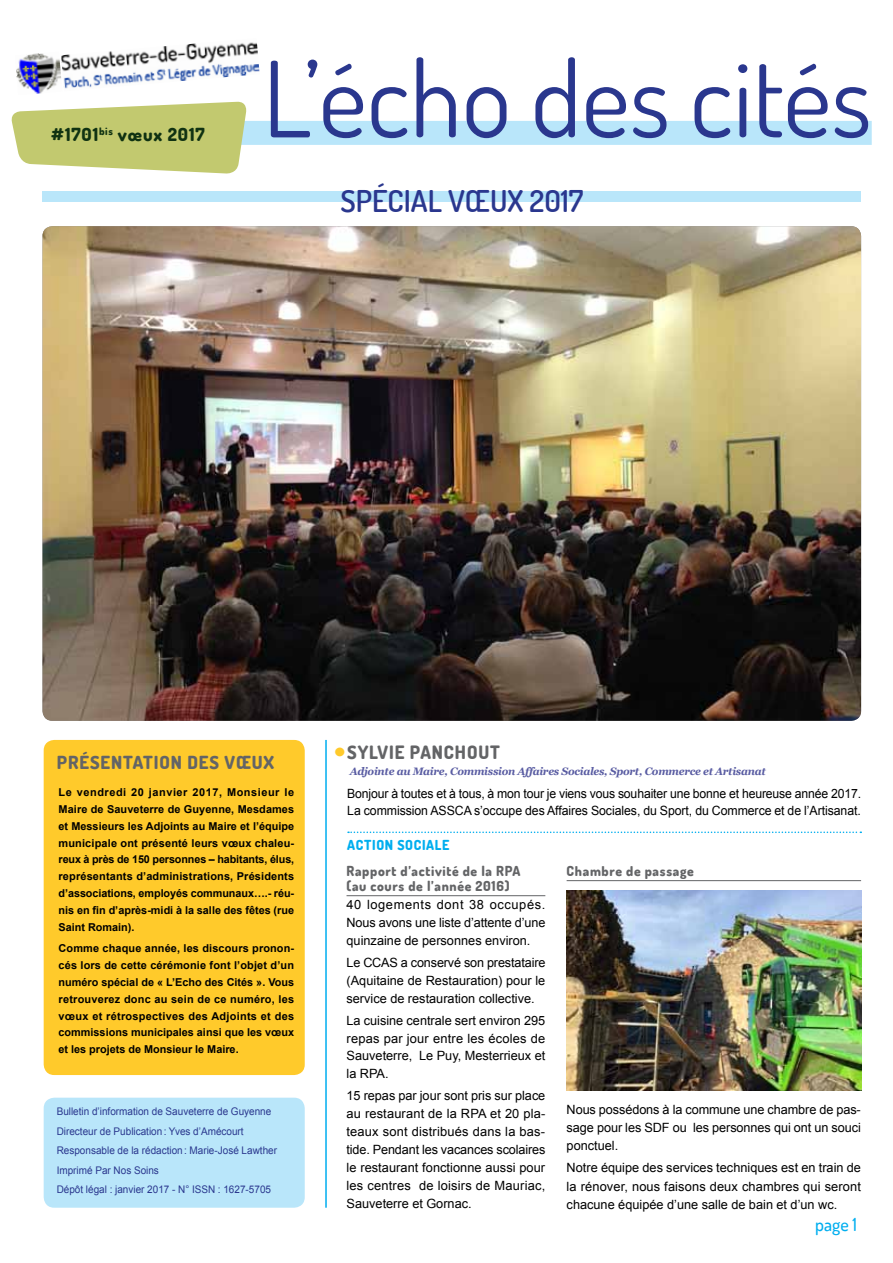
<style>
.page{position:relative;width:893px;height:1263px;background:#fff}
.page>*{position:absolute;margin:0;border:0;box-sizing:border-box;transform-origin:0 0}
.t1{font:105px "Dosis";color:#2a378e}
.t2{font:600 30px "Dosis";color:#2a378e}
.t3{font:800 18.45px "Dosis";letter-spacing:.05em;color:#636466}
.t4{font:800 18px "Dosis";letter-spacing:.05em;color:#636466}
.t5{font:800 18px "Dosis";letter-spacing:.05em;color:#103212}
.t6{font:500 18px "Dosis";color:#00aeef}
.t7{font:800 13.8px/14.9px "Dosis";letter-spacing:.05em;color:#636466}
.t8{font:800 13.8px "Dosis";letter-spacing:.05em;color:#00aeef}
.t9{font:12.75px/17.9px "Arial";color:#000;text-align:justify}
.t10{font:12.75px/16.8px "Arial";color:#000;scale:.96 1}
.t11{font:700 10.8px/17px "Arial";color:#000;text-align:justify}
.t12{font:italic 700 10.8px "Georgia";letter-spacing:-.025em;color:#595ca2}
.t13{font:10.5px/19.5px "Arial";color:#2a378e;scale:.95 1}
.s1{font-size:33px;color:#ffca2b}
</style>
<div class="page">
<hr style="left:567px;top:880px;width:294px;height:1px;background:#636466">
<hr style="left:346px;top:895px;width:199px;height:1px;background:#636466">
<div style="left:209px;top:121px;width:663px;height:24px;background:#b9e6fa"></div>
<img style="left:62px;top:42px;width:198px;height:47px">
<img style="left:16px;top:53px;width:46px;height:41px">
<svg style="left:11px;top:101px;width:236px;height:73px"></svg>
<div style="left:43px;top:192px;width:818px;height:10px;background:#b9e6fa"></div>
<div style="left:44px;top:1098px;width:261px;height:110px;background:#b9e6fa;border-radius:11px"></div>
<img style="left:43px;top:226px;width:818px;height:495px">
<hr style="left:325px;top:740px;width:2px;height:468px;background:#00aeef">
<div style="left:44px;top:740px;width:261px;height:335px;background:#ffca2b;border-radius:11px"></div>
<svg style="left:348px;top:831px;width:513px;height:2px"></svg>
<img style="left:567px;top:890px;width:294px;height:200px">
<h3 class="t5" style="left:51px;top:123px;width:155px">#1701<sup>bis</sup> vœux 2017</h3>
<h1 class="t1" style="left:263px;top:30px;width:610px">L’écho des cités</h1>
<h2 class="t2" style="left:340px;top:182px;width:244px">SPÉCIAL VŒUX 2017</h2>
<h3 class="t4" style="left:57px;top:751px;width:66px">présentat</h3>
<h3 class="t4" style="left:154px;top:751px;width:122px">ion des vŒUX</h3>
<p class="t11" style="left:59px;top:784px;width:237px">Le vendredi 20 janvier 2017, Monsieur le Maire de Sauveterre de Guyenne, Mesdames et Messieurs les Adjoints au Maire et l’équipe municipale ont présenté leurs vœux chaleu&shy;reux à près de 150 personnes – habitants, élus, représentants d’administrations, Présidents d’associations, employés communaux….- réu&shy;nis en fin d’après-midi à la salle des fêtes (rue Saint Romain).</p>
<p class="t11" style="left:59px;top:940px;width:237px">Comme chaque année, les discours pronon&shy;cés lors de cette cérémonie font l’objet d’un numéro spécial de « L’Echo des Cités ». Vous retrouverez donc au sein de ce numéro, les vœux et rétrospectives des Adjoints et des commissions municipales ainsi que les vœux et les projets de Monsieur le Maire.</p>
<p class="t13" style="left:57px;top:1102px;width:233px">Bulletin d’information de Sauveterre de Guyenne Directeur de Publication: Yves d’Amécourt Responsable de la rédaction: Marie-José Lawther Imprimé Par Nos Soins<br>Dépôt légal : janvier 2017 - N° ISSN : 1627-5705</p>
<h3 class="t3" style="left:334px;top:740px;width:167px"><span class="s1">•</span> Sylvie PANCHOUT</h3>
<p class="t12" style="left:350px;top:765px;width:418px">Adjointe au Maire, Commission Affaires Sociales, Sport, Commerce et Artisanat</p>
<p class="t10" style="left:347px;top:785px;width:537px">Bonjour à toutes et à tous, à mon tour je viens vous souhaiter une bonne et heureuse année 2017.<br>La commission ASSCA s’occupe des Affaires Sociales, du Sport, du Commerce et de l’Artisanat.</p>
<p class="t8" style="left:347px;top:836px;width:96px">ACTION SOCIALE</p>
<p class="t7" style="left:346px;top:863px;width:176px">Rapport d’activité de la RPA (au cours de l’année 2016)</p>
<p class="t9" style="left:346px;top:895px;width:200px">40 logements dont 38 occupés.<br>Nous avons une liste d’attente d’une quinzaine de personnes environ.</p>
<p class="t9" style="left:346px;top:953px;width:200px">Le CCAS a conservé son prestataire (Aquitaine de Restauration) pour le service de restauration collective.</p>
<p class="t9" style="left:346px;top:1011px;width:200px">La cuisine centrale sert environ 295 repas par jour entre les écoles de Sauveterre, Le Puy, Mesterrieux et la RPA.</p>
<p class="t9" style="left:346px;top:1087px;width:200px">15 repas par jour sont pris sur place au restaurant de la RPA et 20 pla&shy;teaux sont distribués dans la bas&shy;tide. Pendant les vacances scolaires le restaurant fonctionne aussi pour les centres de loisirs de Mauriac, Sauveterre et Gornac.</p>
<p class="t7" style="left:567px;top:863px;width:129px">Chambre de passage</p>
<p class="t9" style="left:567px;top:1100px;width:296px">Nous possédons à la commune une chambre de pas&shy;sage pour les SDF ou les personnes qui ont un souci ponctuel.</p>
<p class="t9" style="left:567px;top:1159px;width:296px">Notre équipe des services techniques est en train de la rénover, nous faisons deux chambres qui seront chacune équipée d’une salle de bain et d’un wc.</p>
<h3 class="t6" style="left:815px;top:1213px;width:43px">page 1</h3>
</div>
